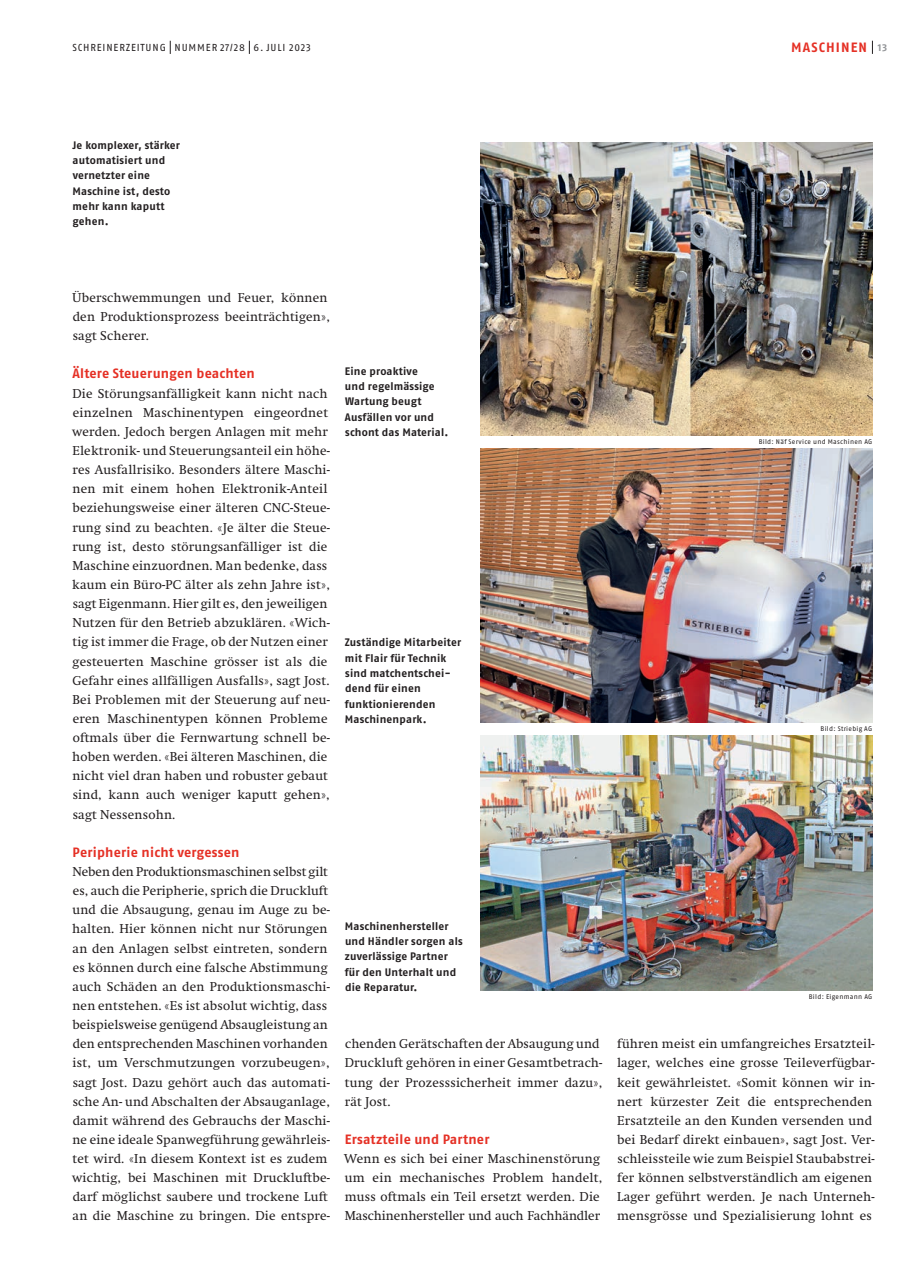
<style>
.page{position:relative;width:915px;height:1263px;background:#fff}
.page>*{position:absolute;margin:0;border:0;box-sizing:border-box;transform-origin:0 0}
.t1{font:700 13.5px "Fago OT";letter-spacing:.015em;color:#e53025}
.t2{font:12.75px/19.2px "Swift";letter-spacing:.02em;color:#231f20}
.t3{font:700 10.8px/15.3px "Fago OT";letter-spacing:.015em;color:#231f20}
.t4{font:10.2px "Fago OT";letter-spacing:.085em;color:#231f20}
.t5{font:6.75px "Fago OT";letter-spacing:.04em;color:#231f20}
.s1{font-size:10.2px;color:#939598}
</style>
<div class="page">
<img style="left:480px;top:142px;width:392px;height:294px">
<img style="left:480px;top:449px;width:392px;height:274px">
<img style="left:480px;top:736px;width:392px;height:255px">
<svg style="left:871px;top:41px;width:1px;height:13px"></svg>
<svg style="left:170px;top:41px;width:1px;height:13px"></svg>
<svg style="left:249px;top:41px;width:1px;height:13px"></svg>
<p class="t4" style="left:72px;top:41px;width:240px">SCHREINERZEITUNG NUMMER 27/28 6. Ju li 2023</p>
<p class="t1" style="left:790px;top:39px;width:97px">Maschi nen <span class="s1">13</span></p>
<p class="t3" style="left:72px;top:137px;width:109px">Je komplexer, stärker automatisiert und vernetzter eine<br>Maschine ist, desto mehr kann kaputt gehen.</p>
<p class="t2" style="left:73px;top:288px;width:259px">Überschwemmungen und Feuer, können den Produktionsprozess beeinträchtigen», sagt Scherer.</p>
<p class="t1" style="left:73px;top:366px;width:184px">Ältere Steuerungen beachten</p>
<p class="t2" style="left:72px;top:384px;width:259px">Die Störungsanfälligkeit kann nicht nach einzelnen Maschinentypen eingeordnet werden. Jedoch bergen Anlagen mit mehr Elektronik- und Steuerungsanteil ein höhe&shy;res Ausfallrisiko. Besonders ältere Maschi&shy;nen mit einem hohen Elektronik-Anteil beziehungsweise einer älteren CNC-Steue&shy;rung sind zu beachten. «Je älter die Steue&shy;rung ist, desto störungsanfälliger ist die Maschine einzuordnen. Man bedenke, dass kaum ein Büro-PC älter als zehn Jahre ist», sagt Eigenmann. Hier gilt es, den jeweiligen Nutzen für den Betrieb abzuklären. «Wich&shy;tig ist immer die Frage, ob der Nutzen einer gesteuerten Maschine grösser ist als die Gefahr eines allfälligen Ausfalls», sagt Jost.<br>Bei Problemen mit der Steuerung auf neu&shy;eren Maschinentypen können Probleme oftmals über die Fernwartung schnell be&shy;hoben werden. «Bei älteren Maschinen, die nicht viel dran haben und robuster gebaut sind, kann auch weniger kaputt gehen», sagt Nessensohn.</p>
<p class="t1" style="left:73px;top:844px;width:168px">Peripherie nicht vergessen</p>
<p class="t2" style="left:72px;top:862px;width:259px">Neben den Produktionsmaschinen selbst gilt es, auch die Peripherie, sprich die Druckluft und die Absaugung, genau im Auge zu be&shy;halten. Hier können nicht nur Störungen an den Anlagen selbst eintreten, sondern es können durch eine falsche Abstimmung auch Schäden an den Produktionsmaschi&shy;nen entstehen. «Es ist absolut wichtig, dass beispielsweise genügend Absaugleistung an den entsprechenden Maschinen vorhanden ist, um Verschmutzungen vorzubeugen», sagt Jost. Dazu gehört auch das automati&shy;sche An- und Abschalten der Absauganlage, damit während des Gebrauchs der Maschi&shy;ne eine ideale Spanwegführung gewährleis&shy;tet wird. «In diesem Kontext ist es zudem wichtig, bei Maschinen mit Druckluftbe&shy;darf möglichst saubere und trockene Luft an die Maschine zu bringen. Die entspre-</p>
<p class="t3" style="left:345px;top:363px;width:105px">Eine proaktive<br>und regelmässige<br>Wartung beugt<br>Ausfällen vor und schont das Material.</p>
<p class="t3" style="left:345px;top:635px;width:118px">Zuständige Mitarbeiter mit Flair für Technik sind matchentschei&shy;dend für einen funktionierenden<br>Maschinenpark.</p>
<p class="t3" style="left:345px;top:918px;width:119px">Maschinenhersteller und Händler sorgen als zuverlässige Partner für den Unterhalt und die Reparatur.</p>
<p class="t2" style="left:344px;top:1034px;width:259px">chenden Gerätschaften der Absaugung und Druckluft gehören in einer Gesamtbetrach&shy;tung der Prozesssicherheit immer dazu», rät Jost.</p>
<p class="t1" style="left:345px;top:1131px;width:146px">Ersatzteile und Partner</p>
<p class="t2" style="left:344px;top:1149px;width:259px">Wenn es sich bei einer Maschinenstörung um ein mechanisches Problem handelt, muss oftmals ein Teil ersetzt werden. Die Maschinenhersteller und auch Fachhändler</p>
<p class="t5" style="left:758px;top:438px;width:115px">Bild: Näf Service und Maschinen AG</p>
<p class="t5" style="left:820px;top:725px;width:53px">Bild: Striebig AG</p>
<p class="t5" style="left:808px;top:993px;width:65px">Bild: Eigenmann AG</p>
<p class="t2" style="left:616px;top:1034px;width:259px">führen meist ein umfangreiches Ersatzteil&shy;lager, welches eine grosse Teileverfügbar&shy;keit gewährleistet. «Somit können wir in&shy;nert kürzester Zeit die entsprechenden Ersatzteile an den Kunden versenden und bei Bedarf direkt einbauen», sagt Jost. Ver&shy;schleissteile wie zum Beispiel Staubabstrei&shy;fer können selbstverständlich am eigenen Lager geführt werden. Je nach Unterneh&shy;mensgrösse und Spezialisierung lohnt es</p>
</div>
